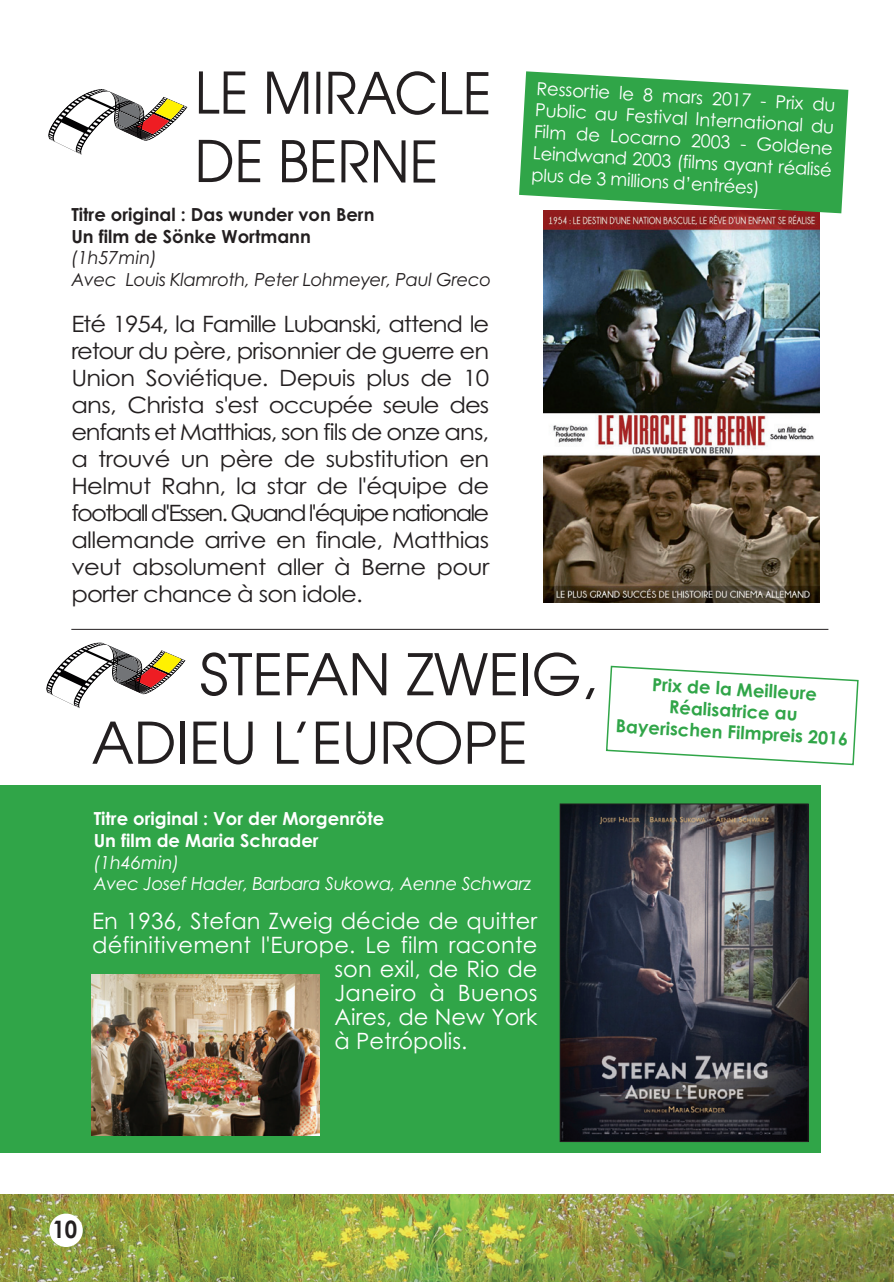
<style>
.page{position:relative;width:894px;height:1282px;background:#fff}
.page>*{position:absolute;margin:0;border:0;box-sizing:border-box;transform-origin:0 0}
.t1{font:57px/68.4px "Avant Garde";color:#231f20}
.t2{font:57px/68.4px "Avant Garde";color:#231f20;scale:.94 1}
.t3{font:700 24px "Century Gothic";color:#231f20;scale:.92 1}
.t4{font:22.5px/27px "Century Gothic";letter-spacing:-.025em;color:#231f20;text-align:justify;scale:1.08 1}
.t5{font:22.5px "Century Gothic";letter-spacing:.005em;color:#fff}
.t6{font:18px/21.6px "Century Gothic";color:#fff;text-align:justify}
.t7{font:700 18px/21.6px "Century Gothic";color:#30a548;text-align:center}
.t8{font:700 18px/21.6px "Century Gothic";color:#231f20}
.t9{font:700 18px/21.6px "Century Gothic";color:#fff}
.t10{font:italic 18px/21.6px "Century Gothic";letter-spacing:-.02em;color:#231f20}
.t11{font:italic 18px/21.6px "Century Gothic";letter-spacing:-.02em;color:#fff}
</style>
<div class="page">
<img style="left:0;top:1194px;width:894px;height:87px">
<div style="left:49px;top:1213px;width:34px;height:33px;background:#fff;border-radius:50%"></div>
<svg style="left:48px;top:89px;width:140px;height:66px"></svg>
<img style="left:543px;top:213px;width:277px;height:389px">
<svg style="left:519px;top:71px;width:329px;height:142px;background:#4cae5e"></svg>
<hr style="left:71px;top:628px;width:757px;height:1px;background:#231f20">
<div style="left:0;top:785px;width:820px;height:366px;background:#30a548"></div>
<img style="left:562px;top:805px;width:244px;height:334px">
<div style="left:560px;top:803px;width:248px;height:338px;border:1px solid #231f20"></div>
<svg style="left:46px;top:642px;width:140px;height:66px"></svg>
<img style="left:91px;top:974px;width:228px;height:161px">
<svg style="left:605px;top:665px;width:254px;height:100px"></svg>
<h1 class="t2" style="left:195px;top:65px;width:317px">LE MIRACLE<br>DE BERNE</h1>
<p class="t8" style="left:71px;top:205px;width:305px">Titre original : Das wunder von Bern<br>Un film de Sönke Wortmann</p>
<p class="t10" style="left:71px;top:249px;width:421px">(1h57min)<br>Avec Louis Klamroth, Peter Lohmeyer, Paul Greco</p>
<p class="t4" style="left:71px;top:312px;width:388px">Eté 1954, la Famille Lubanski, attend le retour du père, prisonnier de guerre en Union Soviétique. Depuis plus de 10 ans, Christa s'est occupée seule des enfants et Matthias, son fils de onze ans, a trouvé un père de substitution en Helmut Rahn, la star de l'équipe de football d'Essen. Quand l'équipe nationale allemande arrive en finale, Matthias veut absolument aller à Berne pour porter chance à son idole.</p>
<p class="t6" style="left:536px;top:80px;width:301px;rotate:3deg">Ressortie le 8 mars 2017 - Prix du Public au Festival International du Film de Locarno 2003 - Goldene Leindwand 2003 (films ayant réalisé plus de 3 millions d’entrées)</p>
<h1 class="t1" style="left:92px;top:646px;width:506px;text-indent:108px">STEFAN ZWEIG,<br>ADIEU L’EUROPE</h1>
<p class="t9" style="left:94px;top:809px;width:292px">Titre original : Vor der Morgenröte<br>Un film de Maria Schrader</p>
<p class="t11" style="left:94px;top:852px;width:439px">(1h46min)<br>Avec Josef Hader, Barbara Sukowa, Aenne Schwarz</p>
<p class="t5" style="left:92px;top:912px;width:447px">En 1936, Stefan Zweig décide de quitter</p>
<p class="t5" style="left:92px;top:936px;width:447px">définitivement l'Europe. Le film raconte</p>
<p class="t5" style="left:334px;top:960px;width:204px">son exil, de Rio de</p>
<p class="t5" style="left:334px;top:984px;width:204px">Janeiro à Buenos</p>
<p class="t5" style="left:334px;top:1008px;width:204px">Aires, de New York</p>
<p class="t5" style="left:334px;top:1032px;width:134px">à Petrópolis.</p>
<p class="t7" style="left:618px;top:673px;width:234px;rotate:3deg">Prix de la Meilleure<br>Réalisatrice au<br>Bayerischen Filmpreis 2016</p>
<p class="t3" style="left:53px;top:1219px;width:28px">10</p>
</div>
